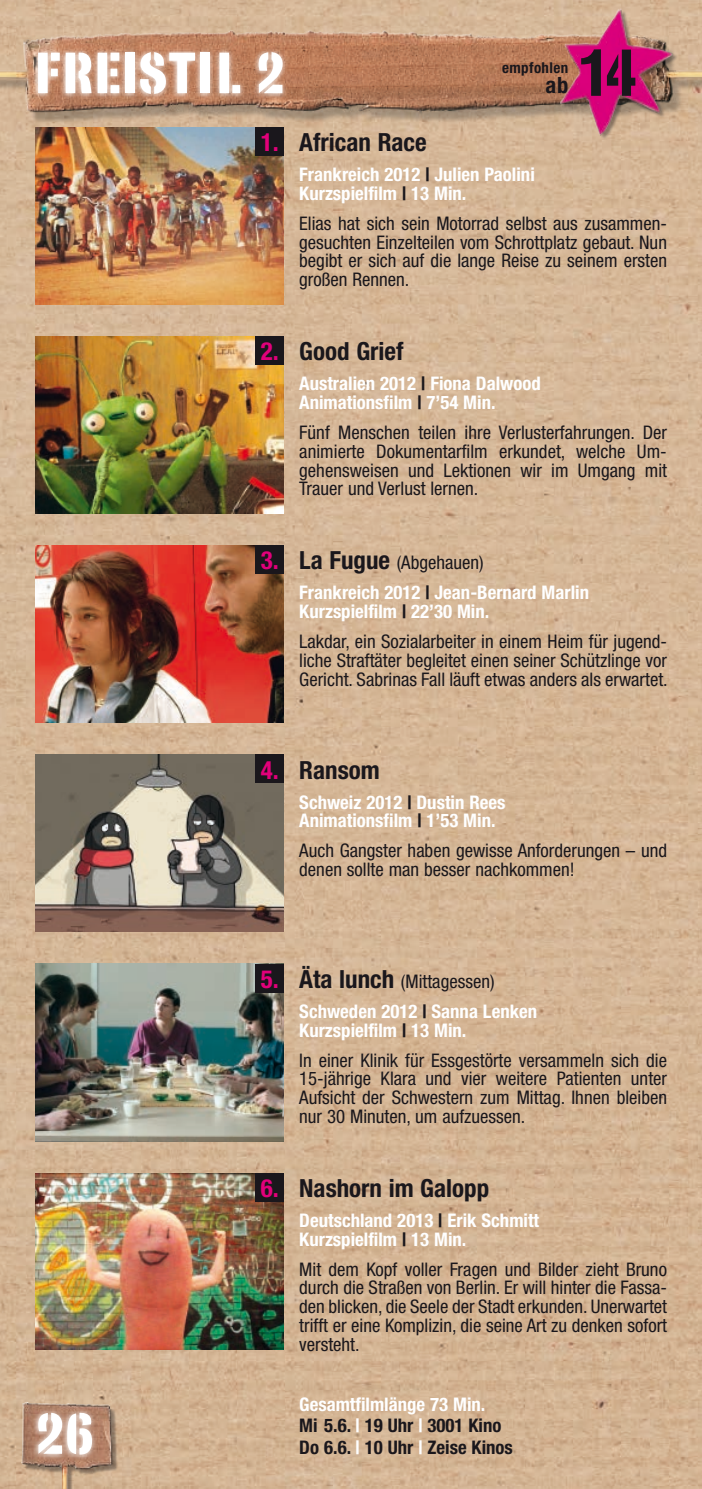
<style>
.page{position:relative;width:702px;height:1489px;background:#fff}
.page>*{position:absolute;margin:0;border:0;box-sizing:border-box;transform-origin:0 0}
.t1{font:700 63px "Stencil Sans";color:#1a171c;scale:.95 1}
.t2{font:700 55px "Stencil Sans";color:#fff}
.t3{font:700 condensed 25px "Helvetica Neue";color:#1a171c}
.t4{font:700 condensed 25px "Helvetica Neue";color:#e2007a}
.t5{font:700 condensed 22.5px "Helvetica Neue";color:#1a171c}
.t6{font:condensed 18.75px/18.8px "Helvetica Neue";color:#1a171c;text-align:justify}
.t7{font:700 condensed 18.75px/18.8px "Helvetica Neue";color:#fff}
.t8{font:700 condensed 18.75px/21.2px "Helvetica Neue";color:#1a171c}
.t9{font:700 condensed 15px "Helvetica Neue";letter-spacing:.025em;color:#1a171c}
.s1{color:#1a171c}
.s2{font-size:25px;color:#1a171c}
.s3{font-weight:400;color:#1a171c}
.s4{font-weight:700;color:#fff}
.s5{font-weight:700}
.s6{color:#fff}
</style>
<div class="page">
<img style="left:0;top:0;width:702px;height:1488px">
<img style="left:21px;top:1402px;width:118px;height:86px">
<img style="left:0;top:7px;width:702px;height:135px">
<svg style="left:33px;top:47px;width:255px;height:53px;background:#d3ac97"></svg>
<img style="left:35px;top:127px;width:248px;height:177px">
<img style="left:35px;top:336px;width:248px;height:177px">
<img style="left:35px;top:545px;width:248px;height:177px">
<img style="left:35px;top:754px;width:248px;height:177px">
<img style="left:35px;top:963px;width:248px;height:178px">
<img style="left:35px;top:1173px;width:248px;height:176px">
<div style="left:255px;top:127px;width:28px;height:28px;background:#1a171c"></div>
<div style="left:255px;top:336px;width:28px;height:29px;background:#1a171c"></div>
<div style="left:255px;top:545px;width:28px;height:29px;background:#1a171c"></div>
<div style="left:255px;top:754px;width:28px;height:29px;background:#1a171c"></div>
<div style="left:255px;top:963px;width:28px;height:29px;background:#1a171c"></div>
<div style="left:255px;top:1172px;width:28px;height:29px;background:#1a171c"></div>
<svg style="left:33px;top:1407px;width:64px;height:53px;background:#cdafa0"></svg>
<img style="left:541px;top:0;width:149px;height:145px">
<h2 class="t2" style="left:35px;top:42px;width:251px">FREISTIL 2</h2>
<h3 class="t4" style="left:261px;top:127px;width:20px">1.</h3>
<p class="t9" style="left:502px;top:59px;width:68px">empfohlen</p>
<p class="t5" style="left:545px;top:71px;width:24px">ab</p>
<h1 class="t1" style="left:579px;top:37px;width:62px">14</h1>
<h3 class="t3" style="left:299px;top:127px;width:129px">African Race</h3>
<p class="t7" style="left:299px;top:165px;width:237px">Frankreich 2012 <span class="s1">|</span> Julien Paolini<br>Kurzspielfilm <span class="s1">|</span> 13 Min.</p>
<p class="t6" style="left:299px;top:214px;width:369px">Elias hat sich sein Motorrad selbst aus zusammen&shy;gesuchten Einzelteilen vom Schrottplatz gebaut. Nun begibt er sich auf die lange Reise zu seinem ersten großen Rennen.</p>
<h3 class="t4" style="left:261px;top:336px;width:20px">2.</h3>
<h3 class="t3" style="left:299px;top:336px;width:106px">Good Grief</h3>
<p class="t7" style="left:299px;top:374px;width:243px">Australien 2012 <span class="s1">|</span> Fiona Dalwood<br>Animationsfilm <span class="s1">|</span> 7’54 Min.</p>
<p class="t6" style="left:299px;top:423px;width:369px">Fünf Menschen teilen ihre Verlusterfahrungen. Der animierte Dokumentarfilm erkundet, welche Um&shy;gehensweisen und Lektionen wir im Umgang mit Trauer und Verlust lernen.</p>
<h3 class="t4" style="left:261px;top:545px;width:20px">3.</h3>
<p class="t7" style="left:299px;top:547px;width:291px;line-height:30px"><span class="s2">La Fugue</span> <span class="s3">(Abgehauen)<br></span>Frankreich 2012 <span class="s1">|</span> Jean-Bernard Marlin</p>
<p class="t6" style="left:299px;top:596px;width:369px;line-height:30px"><span class="s4">Kurzspielfilm</span> <span class="s5">|</span> <span class="s4">22’30 Min.<br></span>Lakdar, ein Sozialarbeiter in einem Heim für jugend-</p>
<p class="t6" style="left:299px;top:650px;width:370px">liche Straftäter begleitet einen seiner Schützlinge vor<br>Gericht. Sabrinas Fall läuft etwas anders als erwartet.</p>
<h3 class="t4" style="left:261px;top:754px;width:20px">4.</h3>
<h3 class="t3" style="left:299px;top:754px;width:82px">Ransom</h3>
<p class="t7" style="left:299px;top:792px;width:208px">Schweiz 2012 <span class="s1">|</span> Dustin Rees<br>Animationsfilm <span class="s1">|</span> 1’53 Min.</p>
<p class="t6" style="left:299px;top:841px;width:369px">Auch Gangster haben gewisse Anforderungen – und denen sollte man besser nachkommen!</p>
<h2 class="t2" style="left:35px;top:1402px;width:60px">26</h2>
<h3 class="t4" style="left:261px;top:963px;width:20px">5.</h3>
<h3 class="t4" style="left:261px;top:1172px;width:20px">6.</h3>
<p class="t7" style="left:299px;top:965px;width:239px;line-height:30px"><span class="s2">Äta lunch</span> <span class="s3">(Mittagessen)<br></span>Schweden 2012 <span class="s1">|</span> Sanna Lenken</p>
<p class="t6" style="left:299px;top:1014px;width:369px;line-height:30px"><span class="s4">Kurzspielfilm</span> <span class="s5">|</span> <span class="s4">13 Min.<br></span>In einer Klinik für Essgestörte versammeln sich die</p>
<p class="t6" style="left:299px;top:1069px;width:369px">15-jährige Klara und vier weitere Patienten unter Aufsicht der Schwestern zum Mittag. Ihnen bleiben nur 30 Minuten, um aufzuessen.</p>
<h3 class="t3" style="left:299px;top:1172px;width:191px">Nashorn im Galopp</h3>
<p class="t7" style="left:299px;top:1210px;width:241px">Deutschland 2013 <span class="s1">|</span> Erik Schmitt<br>Kurzspielfilm <span class="s1">|</span> 13 Min.</p>
<p class="t6" style="left:299px;top:1259px;width:369px">Mit dem Kopf voller Fragen und Bilder zieht Bruno durch die Straßen von Berlin. Er will hinter die Fassa&shy;den blicken, die Seele der Stadt erkunden. Unerwartet trifft er eine Komplizin, die seine Art zu denken sofort versteht.</p>
<p class="t8" style="left:299px;top:1393px;width:215px"><span class="s6">Gesamtfilmlänge 73 Min.<br></span>Mi 5.6. <span class="s6">|</span> 19 Uhr <span class="s6">|</span> 3001 Kino<br>Do 6.6. <span class="s6">|</span> 10 Uhr <span class="s6">|</span> Zeise Kinos</p>
</div>
